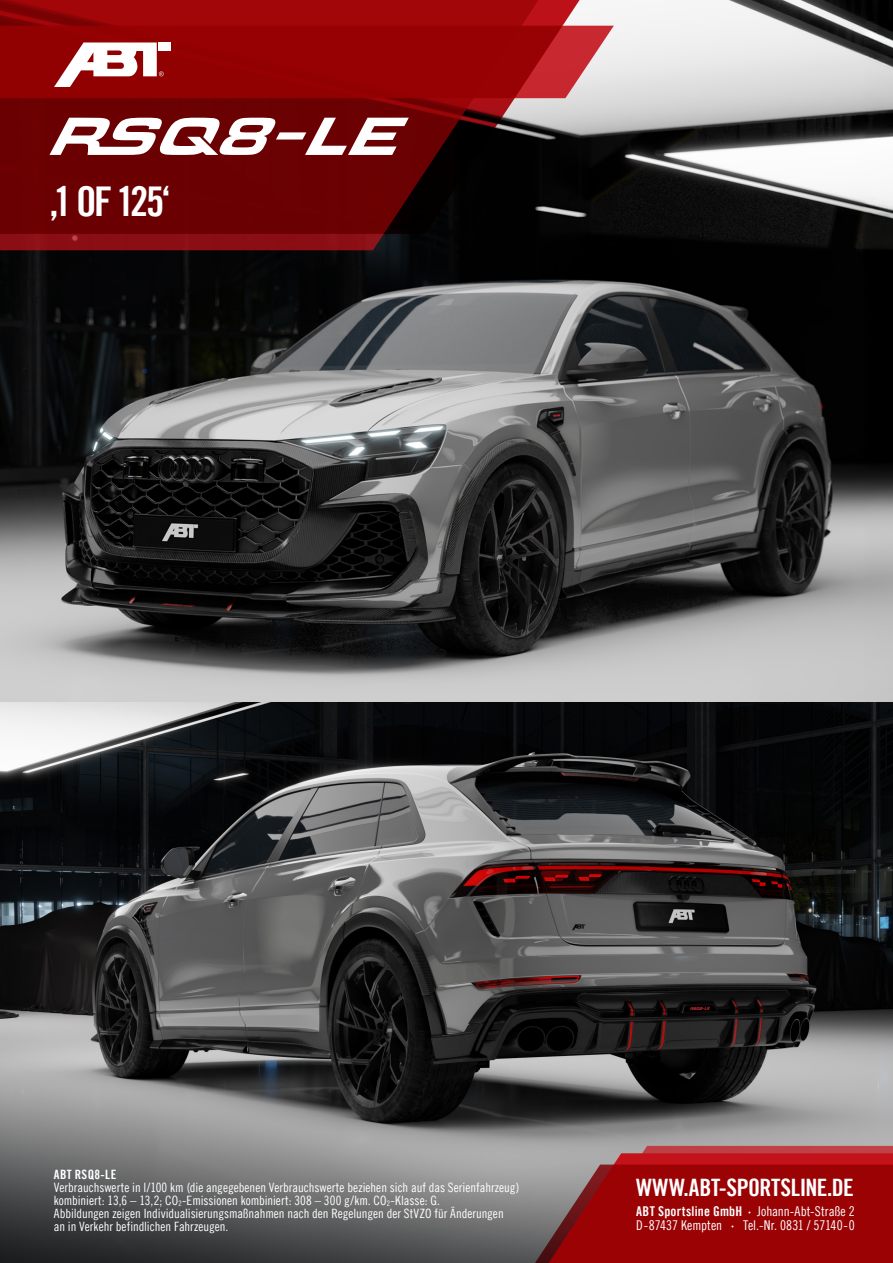
<style>
.page{position:relative;width:893px;height:1263px;background:#fff}
.page>*{position:absolute;margin:0;border:0;box-sizing:border-box;transform-origin:0 0}
.t1{font:41.1px "Trade Gothic LT Bold Cond Twenty";color:#fff}
.t2{font:24px "Trade Gothic LT Bold Cond Twenty";letter-spacing:-.015em;color:#fff}
.t3{font:13.5px "Trade Gothic LT Bold Cond Twenty";letter-spacing:.015em;color:#fff}
.t4{font:13.5px "Trade Gothic LT Cond Eighteen";letter-spacing:-.005em;color:#fff}
.t5{font:12.9px/12.9px "Trade Gothic LT Cond Eighteen";color:#fff}
.t6{font:12.9px "Trade Gothic LT Bold Cond Twenty";letter-spacing:.03em;color:#fff}
.s1{font-family:"Trade Gothic LT Cond Eighteen"}
.s2{font-family:"Trade Gothic LT Bold Cond Twenty"}
</style>
<div class="page">
<img style="left:0;top:702px;width:893px;height:561px">
<img style="left:0;top:0;width:893px;height:702px">
<svg style="left:0;top:234px;width:548px;height:16px;background:#610b10"></svg>
<svg style="left:0;top:0;width:589px;height:234px;background:#620a0c"></svg>
<svg style="left:0;top:26px;width:614px;height:72px;background:#a21c1e"></svg>
<svg style="left:522px;top:1146px;width:371px;height:117px;background:#9c1c1e"></svg>
<svg style="left:49px;top:118px;width:360px;height:37px"></svg>
<h1 class="t1" style="left:49px;top:177px;width:123px">‚1 OF 125‘</h1>
<p class="t6" style="left:54px;top:1167px;width:64px">ABT RSQ8-LE</p>
<p class="t5" style="left:54px;top:1181px;width:467px">Verbrauchswerte in l/100 km (die angegebenen Verbrauchswerte beziehen sich auf das Serienfahrzeug) kombiniert: 13,6 – 13,2; CO<sub>2</sub>-Emissionen kombiniert: 308 – 300 g/km. CO<sub>2</sub>-Klasse: G.<br>Abbildungen zeigen Individualisierungsmaßnahmen nach den Regelungen der StVZO für Änderungen<br>an in Verkehr befindlichen Fahrzeugen.</p>
<h2 class="t2" style="left:636px;top:1173px;width:219px">WWW.ABT-SPORTSLINE.DE</h2>
<p class="t3" style="left:636px;top:1203px;width:220px">ABT Sportsline GmbH · <span class="s1">Johann-Abt-Straße 2</span></p>
<p class="t4" style="left:636px;top:1217px;width:220px">D-87437 Kempten <span class="s2">·</span> Tel.-Nr. 0831 / 57140-0</p>
</div>
